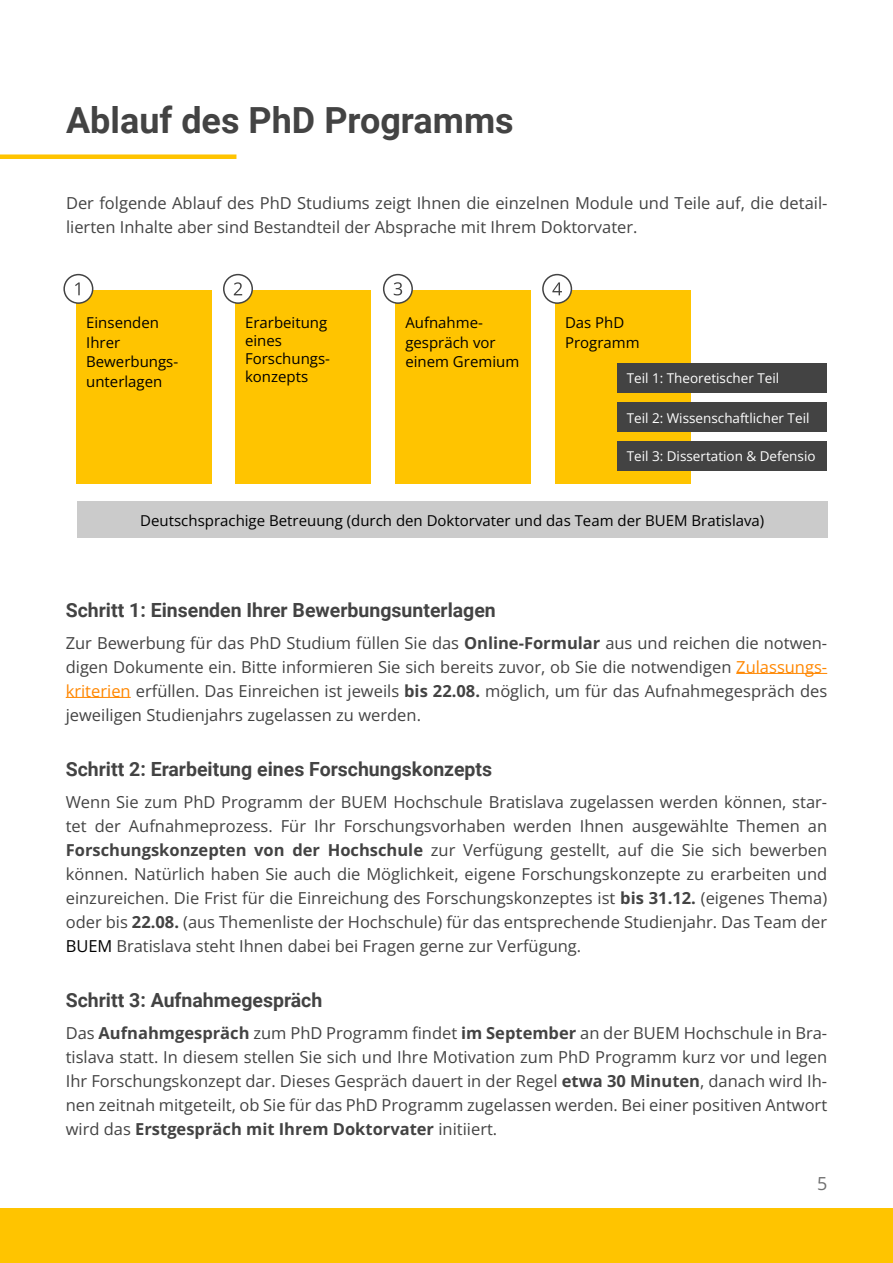
<style>
.page{position:relative;width:893px;height:1263px;background:#fff}
.page>*{position:absolute;margin:0;border:0;box-sizing:border-box;transform-origin:0 0}
.t1{font:700 36px "Roboto";color:#434343}
.t2{font:700 19.5px "Roboto";color:#434343}
.t3{font:18px "Open Sans";color:#707070}
.t4{font:16.5px/24px "Open Sans";color:#434343;text-align:justify}
.t5{font:15px/19.5px "Open Sans";color:#000}
.t6{font:13.5px "Open Sans";color:#fff}
.s1{font-weight:700}
.s2{color:#ff8700}
.s3{color:#000}
</style>
<div class="page">
<div style="left:0;top:1209px;width:893px;height:54px;background:#ffc400"></div>
<div style="left:0;top:154px;width:236px;height:5px;background:#ffc400"></div>
<div style="left:76px;top:290px;width:136px;height:194px;background:#ffc400"></div>
<div style="left:235px;top:290px;width:135px;height:194px;background:#ffc400"></div>
<div style="left:395px;top:290px;width:136px;height:194px;background:#ffc400"></div>
<div style="left:555px;top:290px;width:135px;height:194px;background:#ffc400"></div>
<div style="left:64px;top:275px;width:29px;height:28px;background:#fff;border-radius:50%"></div>
<div style="left:63px;top:274px;width:30px;height:30px;border:2px solid #434343;border-radius:50%"></div>
<div style="left:224px;top:275px;width:28px;height:28px;background:#fff;border-radius:50%"></div>
<div style="left:223px;top:274px;width:30px;height:30px;border:2px solid #434343;border-radius:50%"></div>
<div style="left:384px;top:275px;width:28px;height:28px;background:#fff;border-radius:50%"></div>
<div style="left:383px;top:274px;width:30px;height:30px;border:2px solid #434343;border-radius:50%"></div>
<div style="left:543px;top:275px;width:28px;height:28px;background:#fff;border-radius:50%"></div>
<div style="left:542px;top:274px;width:30px;height:30px;border:2px solid #434343;border-radius:50%"></div>
<div style="left:77px;top:502px;width:751px;height:36px;background:#cbcbcb"></div>
<div style="left:617px;top:363px;width:210px;height:30px;background:#434343"></div>
<div style="left:617px;top:402px;width:210px;height:30px;background:#434343"></div>
<div style="left:617px;top:441px;width:210px;height:29px;background:#434343"></div>
<hr style="left:736px;top:673px;width:91px;height:1px;background:#ff8700">
<hr style="left:66px;top:697px;width:65px;height:1px;background:#ff8700">
<svg style="left:75px;top:282px;width:5px;height:13px"></svg>
<svg style="left:234px;top:282px;width:8px;height:13px"></svg>
<svg style="left:394px;top:282px;width:8px;height:13px"></svg>
<svg style="left:552px;top:282px;width:10px;height:13px"></svg>
<p class="t1" style="left:66px;top:95px;width:449px">Ablauf des PhD Programms</p>
<p class="t4" style="left:66px;top:191px;width:763px">Der folgende Ablauf des PhD Studiums zeigt Ihnen die einzelnen Module und Teile auf, die detail&shy;lierten Inhalte aber sind Bestandteil der Absprache mit Ihrem Doktorvater.</p>
<p class="t5" style="left:86px;top:313px;width:74px">Einsenden</p>
<p class="t5" style="left:86px;top:332px;width:94px">Ihrer<br>Bewerbungs-</p>
<p class="t5" style="left:86px;top:371px;width:78px">unterlagen</p>
<p class="t5" style="left:245px;top:314px;width:86px;line-height:18px">Erarbeitung eines<br>Forschungs&shy;konzepts</p>
<p class="t5" style="left:405px;top:313px;width:115px">Aufnahme&shy;gespräch vor einem Gremium</p>
<p class="t5" style="left:565px;top:313px;width:76px">Das PhD<br>Programm</p>
<p class="t6" style="left:627px;top:369px;width:154px">Teil 1: Theoretischer Teil</p>
<p class="t6" style="left:627px;top:409px;width:184px">Teil 2: Wissenschaftlicher Teil</p>
<p class="t6" style="left:627px;top:447px;width:190px">Teil 3: Dissertation &amp; Defensio</p>
<p class="t5" style="left:140px;top:510px;width:626px">Deutschsprachige Betreuung (durch den Doktorvater und das Team der BUEM Bratislava)</p>
<p class="t2" style="left:66px;top:596px;width:432px">Schritt 1: Einsenden Ihrer Bewerbungsunterlagen</p>
<p class="t4" style="left:66px;top:630px;width:763px">Zur Bewerbung für das PhD Studium füllen Sie das <span class="s1">Online-Formular</span> aus und reichen die notwen&shy;digen Dokumente ein. Bitte informieren Sie sich bereits zuvor, ob Sie die notwendigen <span class="s2">Zulassungs&shy;kriterien</span> erfüllen. Das Einreichen ist jeweils <span class="s1">bis 22.08.</span> möglich, um für das Aufnahmegespräch des jeweiligen Studienjahrs zugelassen zu werden.</p>
<p class="t2" style="left:66px;top:755px;width:428px">Schritt 2: Erarbeitung eines Forschungskonzepts</p>
<p class="t4" style="left:66px;top:789px;width:763px">Wenn Sie zum PhD Programm der BUEM Hochschule Bratislava zugelassen werden können, star&shy;tet der Aufnahmeprozess. Für Ihr Forschungsvorhaben werden Ihnen ausgewählte Themen an <span class="s1">Forschungskonzepten von der Hochschule</span> zur Verfügung gestellt, auf die Sie sich bewerben können. Natürlich haben Sie auch die Möglichkeit, eigene Forschungskonzepte zu erarbeiten und einzureichen. Die Frist für die Einreichung des Forschungskonzeptes ist <span class="s1">bis 31.12.</span> (eigenes Thema) oder bis <span class="s1">22.08.</span> (aus Themenliste der Hochschule) für das entsprechende Studienjahr. Das Team der <span class="s3">BUEM</span> Bratislava steht Ihnen dabei bei Fragen gerne zur Verfügung.</p>
<p class="t2" style="left:66px;top:986px;width:258px">Schritt 3: Aufnahmegespräch</p>
<p class="t4" style="left:66px;top:1020px;width:763px">Das <span class="s1">Aufnahmgespräch</span> zum PhD Programm findet <span class="s1">im September</span> an der BUEM Hochschule in Bra&shy;tislava statt. In diesem stellen Sie sich und Ihre Motivation zum PhD Programm kurz vor und legen Ihr Forschungskonzept dar. Dieses Gespräch dauert in der Regel <span class="s1">etwa 30 Minuten</span>, danach wird Ih&shy;nen zeitnah mitgeteilt, ob Sie für das PhD Programm zugelassen werden. Bei einer positiven Antwort wird das <span class="s1">Erstgespräch mit Ihrem Doktorvater</span> initiiert.</p>
<p class="t3" style="left:817px;top:1171px;width:12px">5</p>
</div>
